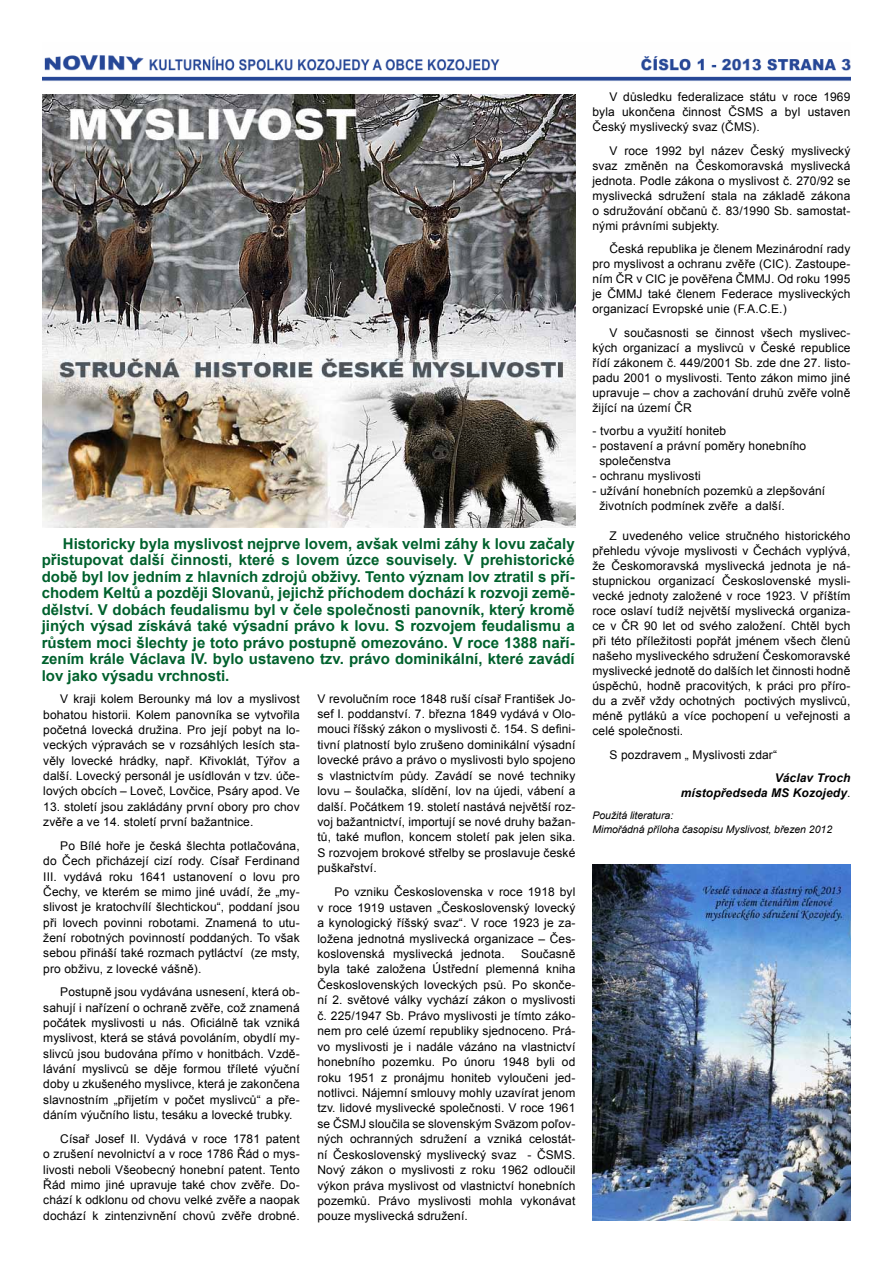
<style>
.page{position:relative;width:893px;height:1263px;background:#fff}
.page>*{position:absolute;margin:0;border:0;box-sizing:border-box;transform-origin:0 0}
.t1{font:700 15px/16.5px "Arial";color:#00612d;text-align:justify}
.t2{font:12px/15.5px "Arial";letter-spacing:.01em;color:#000;text-align:justify}
.t3{font:italic 700 12px/15px "Arial";letter-spacing:.01em;color:#000;text-align:right}
.t4{font:italic 10.5px/13.5px "Arial";letter-spacing:-.005em;color:#000}
.s1{font-weight:400;font-style:normal}
</style>
<div class="page">
<img style="left:43px;top:55px;width:807px;height:26px">
<img style="left:593px;top:864px;width:257px;height:356px">
<img style="left:43px;top:94px;width:532px;height:433px">
<p class="t1" style="left:42px;top:535px;width:534px;text-indent:21px">Historicky byla myslivost nejprve lovem, avšak velmi záhy k lovu začaly přistupovat další činnosti, které s lovem úzce souvisely. V prehistorické době byl lov jedním z hlavních zdrojů obživy. Tento význam lov ztratil s pří&shy;chodem Keltů a později Slovanů, jejichž příchodem dochází k rozvoji země&shy;dělství. V dobách feudalismu byl v čele společnosti panovník, který kromě jiných výsad získává také výsadní právo k lovu. S rozvojem feudalismu a růstem moci šlechty je toto právo postupně omezováno. V roce 1388 naří&shy;zením krále Václava IV. bylo ustaveno tzv. právo dominikální, které zavádí lov jako výsadu vrchnosti.</p>
<p class="t2" style="left:43px;top:692px;width:258px;text-indent:17px">V kraji kolem Berounky má lov a myslivost bohatou historii. Kolem panovníka se vytvořila početná lovecká družina. Pro její pobyt na lo&shy;veckých výpravách se v rozsáhlých lesích sta&shy;věly lovecké hrádky, např. Křivoklát, Týřov a další. Lovecký personál je usídlován v tzv. úče&shy;lových obcích – Loveč, Lovčice, Psáry apod. Ve</p>
<p class="t2" style="left:43px;top:799px;width:258px">13. století jsou zakládány první obory pro chov zvěře a ve 14. století první bažantnice.</p>
<p class="t2" style="left:43px;top:838px;width:258px;text-indent:17px">Po Bílé hoře je česká šlechta potlačována, do Čech přicházejí cizí rody. Císař Ferdinand III. vydává roku 1641 ustanovení o lovu pro Čechy, ve kterém se mimo jiné uvádí, že „my&shy;slivost je kratochvílí šlechtickou“, poddaní jsou při lovech povinni robotami. Znamená to utu&shy;žení robotných povinností poddaných. To však sebou přináší také rozmach pytláctví (ze msty, pro obživu, z lovecké vášně).</p>
<p class="t2" style="left:43px;top:985px;width:258px;text-indent:17px">Postupně jsou vydávána usnesení, která ob&shy;sahují i nařízení o ochraně zvěře, což znamená počátek myslivosti u nás. Oficiálně tak vzniká myslivost, která se stává povoláním, obydlí my&shy;slivců jsou budována přímo v honitbách. Vzdě&shy;lávání myslivců se děje formou tříleté výuční doby u zkušeného myslivce, která je zakončena slavnostním „přijetím v počet myslivců“ a pře&shy;dáním výučního listu, tesáku a lovecké trubky.</p>
<p class="t2" style="left:43px;top:1131px;width:258px;text-indent:17px">Císař Josef II. Vydává v roce 1781 patent o zrušení nevolnictví a v roce 1786 Řád o mys&shy;livosti neboli Všeobecný honební patent. Tento Řád mimo jiné upravuje také chov zvěře. Do&shy;chází k odklonu od chovu velké zvěře a naopak dochází k zintenzivnění chovů zvěře drobné.</p>
<p class="t2" style="left:317px;top:691px;width:259px">V revolučním roce 1848 ruší císař František Jo&shy;sef I. poddanství. 7. března 1849 vydává v Olo&shy;mouci říšský zákon o myslivosti č. 154. S defini&shy;tivní platností bylo zrušeno dominikální výsadní lovecké právo a právo o myslivosti bylo spojeno s vlastnictvím půdy. Zavádí se nové techniky lovu – šoulačka, slídění, lov na újedi, vábení a další. Počátkem 19. století nastává největší roz&shy;voj bažantnictví, importují se nové druhy bažan&shy;tů, také muflon, koncem století pak jelen sika.<br>S rozvojem brokové střelby se proslavuje české puškařství.</p>
<p class="t2" style="left:317px;top:884px;width:259px;text-indent:17px">Po vzniku Československa v roce 1918 byl v roce 1919 ustaven „Československý lovecký a kynologický říšský svaz“. V roce 1923 je za&shy;ložena jednotná myslivecká organizace – Čes&shy;koslovenská myslivecká jednota.</p>
<p class="t2" style="left:317px;top:946px;width:259px;text-indent:204px">Současně byla také založena Ústřední plemenná kniha Československých loveckých psů. Po skonče&shy;ní 2. světové války vychází zákon o myslivosti č. 225/1947 Sb. Právo myslivosti je tímto záko&shy;nem pro celé území republiky sjednoceno. Prá&shy;vo myslivosti je i nadále vázáno na vlastnictví honebního pozemku. Po únoru 1948 byli od roku 1951 z pronájmu honiteb vyloučeni jed&shy;notlivci. Nájemní smlouvy mohly uzavírat jenom tzv. lidové myslivecké společnosti. V roce 1961 se ČSMJ sloučila se slovenským Sväzom poľov&shy;ných ochranných sdružení a vzniká celostát&shy;ní Československý myslivecký svaz - ČSMS.<br>Nový zákon o myslivosti z roku 1962 odloučil výkon práva myslivost od vlastnictví honebních pozemků. Právo myslivosti mohla vykonávat pouze myslivecká sdružení.</p>
<p class="t2" style="left:592px;top:89px;width:259px;line-height:15px;text-indent:17px">V důsledku federalizace státu v roce 1969 byla ukončena činnost ČSMS a byl ustaven Český myslivecký svaz (ČMS).</p>
<p class="t2" style="left:592px;top:143px;width:259px;line-height:15px;text-indent:17px">V roce 1992 byl název Český myslivecký svaz změněn na Českomoravská myslivecká jednota. Podle zákona o myslivost č. 270/92 se myslivecká sdružení stala na základě zákona o sdružování občanů č. 83/1990 Sb. samostat&shy;nými právními subjekty.</p>
<p class="t2" style="left:592px;top:241px;width:259px;line-height:15px;text-indent:17px">Česká republika je členem Mezinárodní rady pro myslivost a ochranu zvěře (CIC). Zastoupe&shy;ním ČR v CIC je pověřena ČMMJ. Od roku 1995 je ČMMJ také členem Federace mysliveckých organizací Evropské unie (F.A.C.E.)</p>
<p class="t2" style="left:592px;top:325px;width:259px;line-height:15px;text-indent:17px">V současnosti se činnost všech myslivec&shy;kých organizací a myslivců v České republice řídí zákonem č. 449/2001 Sb. zde dne 27. listo&shy;padu 2001 o myslivosti. Tento zákon mimo jiné upravuje – chov a zachování druhů zvěře volně žijící na území ČR</p>
<p class="t2" style="left:592px;top:423px;width:135px">- tvorbu a využití honiteb</p>
<p class="t2" style="left:599px;top:438px;width:208px;line-height:15px;text-indent:-7px">- postavení a právní poměry honebního společenstva</p>
<p class="t2" style="left:592px;top:468px;width:110px">- ochranu myslivosti</p>
<p class="t2" style="left:599px;top:483px;width:227px;line-height:15px;text-indent:-7px">- užívání honebních pozemků a zlepšování životních podmínek zvěře a další.</p>
<p class="t2" style="left:592px;top:528px;width:259px;line-height:15px;text-indent:17px">Z uvedeného velice stručného historického přehledu vývoje myslivosti v Čechách vyplývá, že Českomoravská myslivecká jednota je ná&shy;stupnickou organizací Československé mysli&shy;vecké jednoty založené v roce 1923. V příštím roce oslaví tudíž největší myslivecká organiza&shy;ce v ČR 90 let od svého založení. Chtěl bych při této příležitosti popřát jménem všech členů našeho mysliveckého sdružení Českomoravské myslivecké jednotě do dalších let činnosti hodně úspěchů, hodně pracovitých, k práci pro příro&shy;du a zvěř vždy ochotných poctivých myslivců, méně pytláků a více pochopení u veřejnosti a celé společnosti.</p>
<p class="t2" style="left:609px;top:747px;width:169px">S pozdravem „ Myslivosti zdar“</p>
<p class="t3" style="left:681px;top:771px;width:171px">Václav Troch<br>místopředseda MS Kozojedy<span class="s1">.</span></p>
<p class="t4" style="left:592px;top:809px;width:241px">Použitá literatura:<br>Mimořádná příloha časopisu Myslivost, březen 2012</p>
</div>
